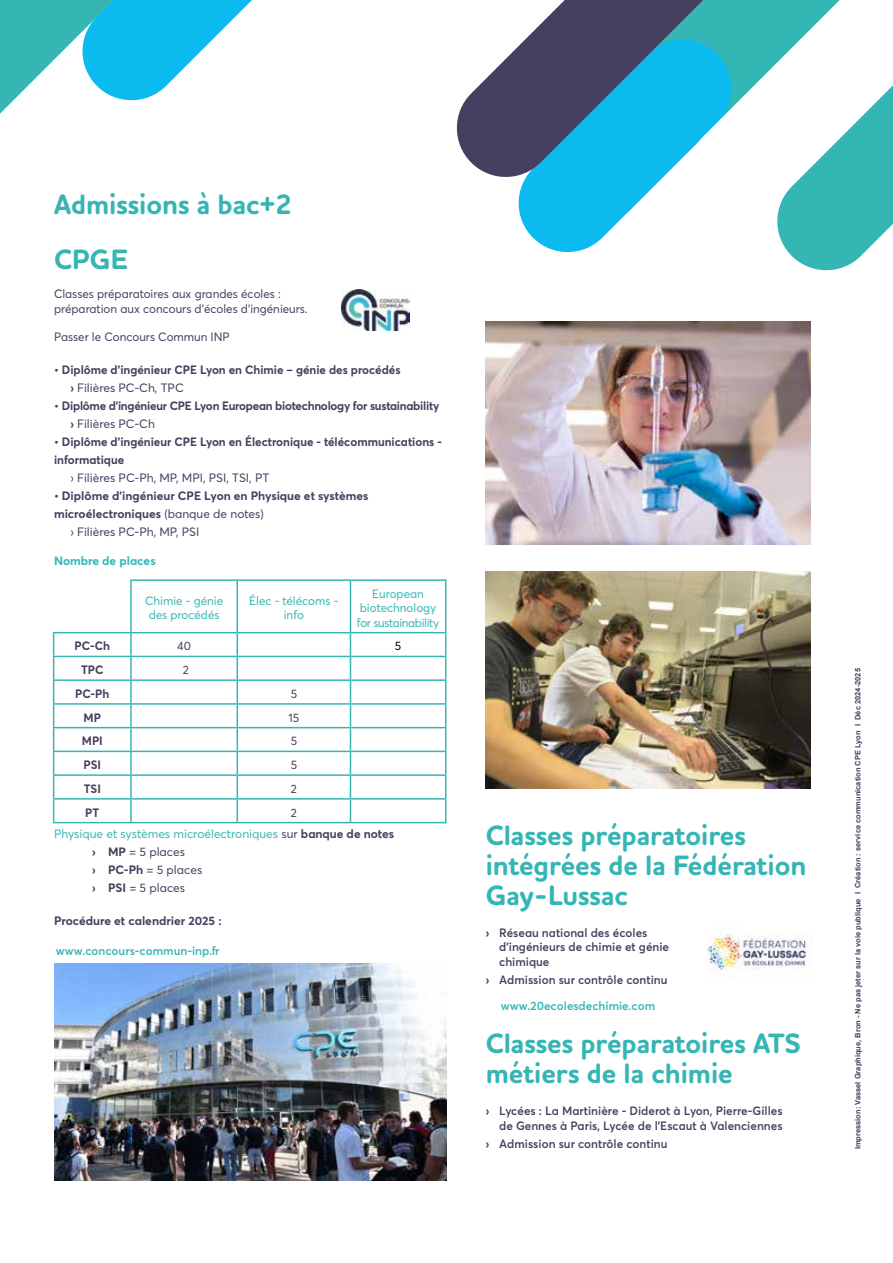
<style>
.page{position:relative;width:893px;height:1263px;background:#fff}
.page>*{position:absolute;margin:0;border:0;box-sizing:border-box;transform-origin:0 0}
.t1{font:700 28.5px/30px "Houschka Rounded";color:#35b6b4}
.t2{font:700 12px/18px "Averta";color:#463f5e}
.t3{font:600 12px/14.4px "Averta";color:#463f5f}
.t4{font:12px/14.4px "Averta";color:#35b6b4}
.t5{font:12px/14.4px "Averta";color:#463f5e}
.t6{font:700 12px/18px "Averta";letter-spacing:-.02em;color:#463f5e}
.t7{font:600 12px "Averta";color:#35b6b4}
.t8{font:700 12px "Averta";color:#463f5f}
.t9{font:700 12px "Averta";color:#35b6b4}
.t10{font:12px "Averta";color:#463f5f}
.t11{font:12px "Averta";color:#060405}
.t12{font:700 7.5px "Arial";color:#463f5f}
.s1{font-weight:400}
.s2{color:#463f5e}
.s3{font-weight:700;color:#463f5e}
.s4{font-weight:700}
</style>
<div class="page">
<svg style="left:518px;top:182px;width:140px;height:70px;fill:#0bbbef"></svg>
<svg style="left:456px;top:0;width:316px;height:182px"></svg>
<svg style="left:772px;top:0;width:121px;height:271px"></svg>
<svg style="left:0;top:0;width:252px;height:114px"></svg>
<svg style="left:456px;top:0;width:305px;height:115px"></svg>
<hr style="left:53px;top:822px;width:78px;height:1px;background:#35b6b4">
<hr style="left:237px;top:822px;width:113px;height:1px;background:#35b6b4">
<hr style="left:350px;top:822px;width:96px;height:1px;background:#35b6b4">
<hr style="left:237px;top:579px;width:113px;height:2px;background:#35b6b4">
<hr style="left:350px;top:579px;width:96px;height:2px;background:#35b6b4">
<hr style="left:350px;top:581px;width:1px;height:51px;background:#35b6b4">
<hr style="left:445px;top:581px;width:1px;height:51px;background:#35b6b4">
<hr style="left:130px;top:579px;width:107px;height:2px;background:#35b6b4">
<hr style="left:130px;top:581px;width:2px;height:51px;background:#35b6b4">
<hr style="left:237px;top:581px;width:1px;height:51px;background:#35b6b4">
<hr style="left:53px;top:632px;width:78px;height:1px;background:#35b6b4">
<hr style="left:237px;top:632px;width:113px;height:1px;background:#35b6b4">
<hr style="left:350px;top:632px;width:96px;height:1px;background:#35b6b4">
<hr style="left:131px;top:632px;width:106px;height:1px;background:#35b6b4">
<svg style="left:53px;top:633px;width:393px;height:189px"></svg>
<hr style="left:131px;top:822px;width:106px;height:1px;background:#35b6b4">
<img style="left:341px;top:289px;width:69px;height:41px">
<img style="left:707px;top:934px;width:101px;height:44px">
<img style="left:54px;top:963px;width:392px;height:217px">
<img style="left:486px;top:321px;width:324px;height:223px">
<img style="left:486px;top:571px;width:324px;height:217px">
<h1 class="t1" style="left:54px;top:177px;width:240px;line-height:55.2px">Admissions à bac+2<br>CPGE</h1>
<p class="t5" style="left:54px;top:286px;width:255px">Classes préparatoires aux grandes écoles : préparation aux concours d’écoles d’ingénieurs.</p>
<p class="t5" style="left:54px;top:329px;width:177px">Passer le Concours Commun INP</p>
<p class="t2" style="left:70px;top:360px;width:332px;text-indent:-16px">• Diplôme d’ingénieur CPE Lyon en Chimie – génie des procédés › <span class="s1">Filières PC-Ch, TPC</span></p>
<p class="t6" style="left:70px;top:396px;width:370px;text-indent:-16px">• Diplôme d’ingénieur CPE Lyon European biotechnology for sustainability › <span class="s1">Filières PC-Ch</span></p>
<p class="t2" style="left:54px;top:432px;width:389px">• Diplôme d’ingénieur CPE Lyon en Électronique - télécommunications - informatique</p>
<p class="t5" style="left:70px;top:470px;width:200px">› Filières PC-Ph, MP, MPI, PSI, TSI, PT</p>
<p class="t2" style="left:54px;top:486px;width:316px">• Diplôme d’ingénieur CPE Lyon en Physique et systèmes</p>
<p class="t2" style="left:54px;top:504px;width:211px">microélectroniques <span class="s1">(banque de notes)</span></p>
<p class="t5" style="left:70px;top:524px;width:131px">› Filières PC-Ph, MP, PSI</p>
<p class="t9" style="left:54px;top:552px;width:103px">Nombre de places</p>
<p class="t4" style="left:145px;top:593px;width:80px">Chimie - génie des procédés</p>
<p class="t4" style="left:249px;top:593px;width:91px;text-align:center">Élec - télécoms - info</p>
<p class="t4" style="left:357px;top:586px;width:84px;text-align:center">European biotechnology for sustainability</p>
<p class="t8" style="left:75px;top:638px;width:37px">PC-Ch</p>
<p class="t10" style="left:177px;top:638px;width:15px">40</p>
<p class="t11" style="left:395px;top:638px;width:8px">5</p>
<p class="t8" style="left:81px;top:661px;width:24px">TPC</p>
<p class="t10" style="left:183px;top:662px;width:8px">2</p>
<p class="t8" style="left:75px;top:685px;width:36px">PC-Ph</p>
<p class="t10" style="left:291px;top:685px;width:8px">5</p>
<p class="t8" style="left:84px;top:709px;width:19px">MP</p>
<p class="t10" style="left:288px;top:709px;width:12px">15</p>
<p class="t8" style="left:82px;top:733px;width:22px">MPI</p>
<p class="t10" style="left:291px;top:733px;width:8px">5</p>
<p class="t8" style="left:84px;top:756px;width:19px">PSI</p>
<p class="t10" style="left:291px;top:757px;width:8px">5</p>
<p class="t8" style="left:84px;top:780px;width:19px">TSI</p>
<p class="t10" style="left:291px;top:780px;width:8px">2</p>
<p class="t8" style="left:85px;top:804px;width:16px">PT</p>
<p class="t10" style="left:291px;top:804px;width:8px">2</p>
<p class="t4" style="left:92px;top:824px;width:303px;line-height:18px;text-indent:-38px">Physique et systèmes microélectroniques <span class="s2">sur</span> <span class="s3">banque de notes › MP</span> <span class="s2">= 5 places<br></span><span class="s3">› PC-Ph</span> <span class="s2">= 5 places<br></span><span class="s3">› PSI</span> <span class="s2">= 5 places</span></p>
<p class="t2" style="left:54px;top:911px;width:169px">Procédure et calendrier 2025 :</p>
<p class="t7" style="left:56px;top:942px;width:165px">www.concours-commun-inp.fr</p>
<h1 class="t1" style="left:486px;top:820px;width:322px">Classes préparatoires intégrées de la Fédération<br>Gay-Lussac</h1>
<p class="t3" style="left:499px;top:925px;width:171px;text-indent:-14px"><span class="s4">›</span> Réseau national des écoles d’ingénieurs de chimie et génie chimique</p>
<p class="t3" style="left:486px;top:972px;width:183px"><span class="s4">›</span> Admission sur contrôle continu</p>
<p class="t7" style="left:501px;top:997px;width:156px">www.20ecolesdechimie.com</p>
<h1 class="t1" style="left:486px;top:1028px;width:317px">Classes préparatoires ATS métiers de la chimie</h1>
<p class="t3" style="left:486px;top:1103px;width:298px;text-align:right"><span class="s4">›</span> Lycées : La Martinière - Diderot à Lyon, Pierre-Gilles de Gennes à Paris, Lycée de l’Escaut à Valenciennes</p>
<p class="t3" style="left:486px;top:1135px;width:183px"><span class="s4">›</span> Admission sur contrôle continu</p>
<p class="t12" style="left:852px;top:1149px;width:483px;rotate:-90deg">Impression: Vassel Graphique, Bron - Ne pas jeter sur la voie publique I Création : service communication CPE Lyon I Déc 2024-2025</p>
</div>
